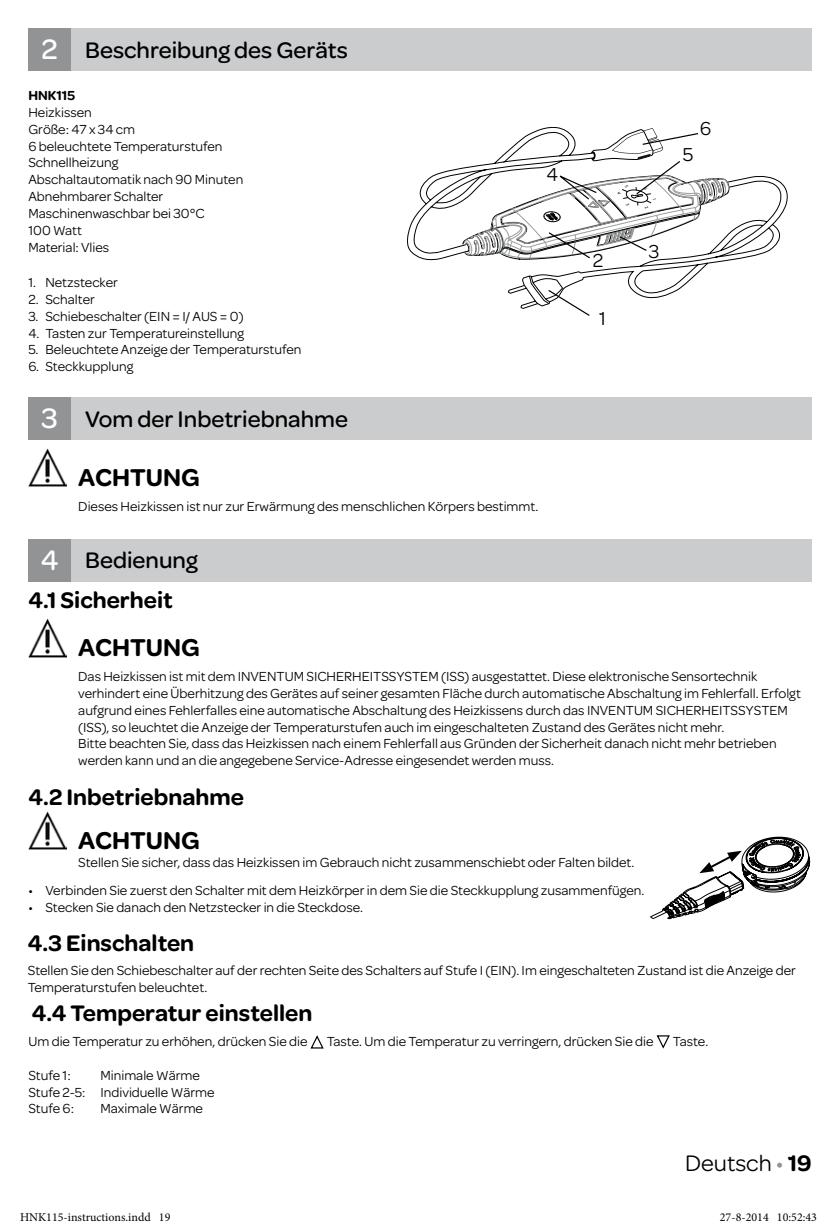
<style>
.page{position:relative;width:840px;height:1227px;background:#fff}
.page>*{position:absolute;margin:0;border:0;box-sizing:border-box;transform-origin:0 0}
.t1{font:600 26px "Omnes";color:#000}
.t2{font:600 24px "Omnes";color:#000}
.t3{font:500 24px "Omnes";color:#000}
.t4{font:24px "Omnes";color:#000}
.t5{font:20px "Omnes";color:#000}
.t6{font:14px/16.8px "Omnes";color:#000}
.t7{font:600 14px "Omnes";color:#000}
.t8{font:12px "Minion Pro";color:#000}
.s1{font-size:30px;color:#fff}
.s2{color:#929395}
.s3{font-weight:600}
</style>
<div class="page">
<div style="left:57px;top:28px;width:754px;height:43px;background:#cacccd"></div>
<div style="left:28px;top:28px;width:43px;height:43px;background:#929395"></div>
<div style="left:57px;top:397px;width:754px;height:42px;background:#cacccd"></div>
<div style="left:28px;top:397px;width:43px;height:42px;background:#929395"></div>
<img style="left:28px;top:448px;width:39px;height:39px">
<div style="left:57px;top:539px;width:754px;height:42px;background:#cacccd"></div>
<div style="left:28px;top:539px;width:43px;height:42px;background:#929395"></div>
<img style="left:28px;top:618px;width:39px;height:39px">
<img style="left:28px;top:811px;width:39px;height:39px">
<svg style="left:650px;top:836px;width:159px;height:83px"></svg>
<hr style="left:446px;top:468px;width:343px;height:1px;background:#000">
<svg style="left:310px;top:1035px;width:14px;height:14px"></svg>
<svg style="left:656px;top:1035px;width:14px;height:14px"></svg>
<svg style="left:407px;top:127px;width:381px;height:189px"></svg>
<h2 class="t3" style="left:42px;top:33px;width:307px"><span class="s1">2</span> Beschreibung des Geräts</h2>
<p class="t7" style="left:28px;top:86px;width:48px">HNK115</p>
<p class="t6" style="left:28px;top:103px;width:216px">Heizkissen<br>Größe: 47 x 34 cm<br>6 beleuchtete Temperaturstufen<br>Schnellheizung<br>Abschaltautomatik nach 90 Minuten<br>Abnehmbarer Schalter<br>Maschinenwaschbar bei 30°C<br>100 Watt<br>Material: Vlies</p>
<p class="t6" style="left:28px;top:273px;width:91px">1. Netzstecker</p>
<p class="t6" style="left:28px;top:290px;width:68px">2. Schalter</p>
<p class="t6" style="left:28px;top:307px;width:216px">3. Schiebeschalter (EIN = I/ AUS = 0)</p>
<p class="t6" style="left:28px;top:324px;width:217px">4. Tasten zur Temperatureinstellung</p>
<p class="t6" style="left:28px;top:340px;width:274px">5. Beleuchtete Anzeige der Temperaturstufen</p>
<p class="t6" style="left:28px;top:357px;width:106px">6. Steckkupplung</p>
<h2 class="t3" style="left:41px;top:402px;width:308px"><span class="s1">3</span> Vom der Inbetriebnahme</h2>
<h3 class="t5" style="left:546px;top:161px;width:13px">4</h3>
<h1 class="t1" style="left:78px;top:458px;width:123px">ACHTUNG</h1>
<p class="t6" style="left:78px;top:497px;width:461px">Dieses Heizkissen ist nur zur Erwärmung des menschlichen Körpers bestimmt.</p>
<h2 class="t3" style="left:41px;top:544px;width:158px"><span class="s1">4</span> Bedienung</h2>
<h2 class="t2" style="left:28px;top:583px;width:146px">4.1 Sicherheit</h2>
<h3 class="t5" style="left:592px;top:246px;width:12px">2</h3>
<h3 class="t5" style="left:598px;top:304px;width:8px">1</h3>
<h3 class="t5" style="left:682px;top:141px;width:12px">5</h3>
<h3 class="t5" style="left:699px;top:114px;width:13px">6</h3>
<h3 class="t5" style="left:648px;top:238px;width:12px">3</h3>
<h1 class="t1" style="left:78px;top:628px;width:123px">ACHTUNG</h1>
<p class="t6" style="left:78px;top:667px;width:723px">Das Heizkissen ist mit dem INVENTUM SICHERHEITSSYSTEM (ISS) ausgestattet. Diese elektronische Sensortechnik verhindert eine Überhitzung des Gerätes auf seiner gesamten Fläche durch automatische Abschaltung im Fehlerfall. Erfolgt aufgrund eines Fehlerfalles eine automatische Abschaltung des Heizkissens durch das INVENTUM SICHERHEITSSYSTEM (ISS), so leuchtet die Anzeige der Temperaturstufen auch im eingeschalteten Zustand des Gerätes nicht mehr.<br>Bitte beachten Sie, dass das Heizkissen nach einem Fehlerfall aus Gründen der Sicherheit danach nicht mehr betrieben werden kann und an die angegebene Service-Adresse eingesendet werden muss.</p>
<h2 class="t2" style="left:28px;top:780px;width:217px">4.2 Inbetriebnahme</h2>
<h1 class="t1" style="left:78px;top:821px;width:123px">ACHTUNG</h1>
<p class="t6" style="left:78px;top:853px;width:557px">Stellen Sie sicher, dass das Heizkissen im Gebrauch nicht zusammenschiebt oder Falten bildet.</p>
<p class="t6" style="left:28px;top:881px;width:617px">• Verbinden Sie zuerst den Schalter mit dem Heizkörper in dem Sie die Steckkupplung zusammenfügen.</p>
<p class="t6" style="left:28px;top:897px;width:336px">• Stecken Sie danach den Netzstecker in die Steckdose.</p>
<h2 class="t2" style="left:28px;top:926px;width:168px">4.3 Einschalten</h2>
<p class="t6" style="left:28px;top:961px;width:769px">Stellen Sie den Schiebeschalter auf der rechten Seite des Schalters auf Stufe I (EIN). Im eingeschalteten Zustand ist die Anzeige der<br>Temperaturstufen beleuchtet.</p>
<h2 class="t2" style="left:32px;top:996px;width:282px">4.4 Temperatur einstellen</h2>
<p class="t6" style="left:28px;top:1032px;width:280px">Um die Temperatur zu erhöhen, drücken Sie die</p>
<p class="t6" style="left:326px;top:1032px;width:328px">Taste. Um die Temperatur zu verringern, drücken Sie die</p>
<p class="t6" style="left:672px;top:1032px;width:37px">Taste.</p>
<p class="t6" style="left:28px;top:1066px;width:44px">Stufe 1:</p>
<p class="t6" style="left:28px;top:1066px;width:188px;text-indent:72px">Minimale Wärme<br>Stufe 2-5: Individuelle Wärme<br>Stufe 6:</p>
<p class="t6" style="left:100px;top:1099px;width:104px">Maximale Wärme</p>
<h2 class="t4" style="left:684px;top:1146px;width:128px">Deutsch <span class="s2">•</span> <span class="s3">19</span></h2>
<p class="t8" style="left:20px;top:1209px;width:152px">HNK115-instructions.indd 19</p>
<p class="t8" style="left:719px;top:1209px;width:99px">27-8-2014 10:52:43</p>
</div>
